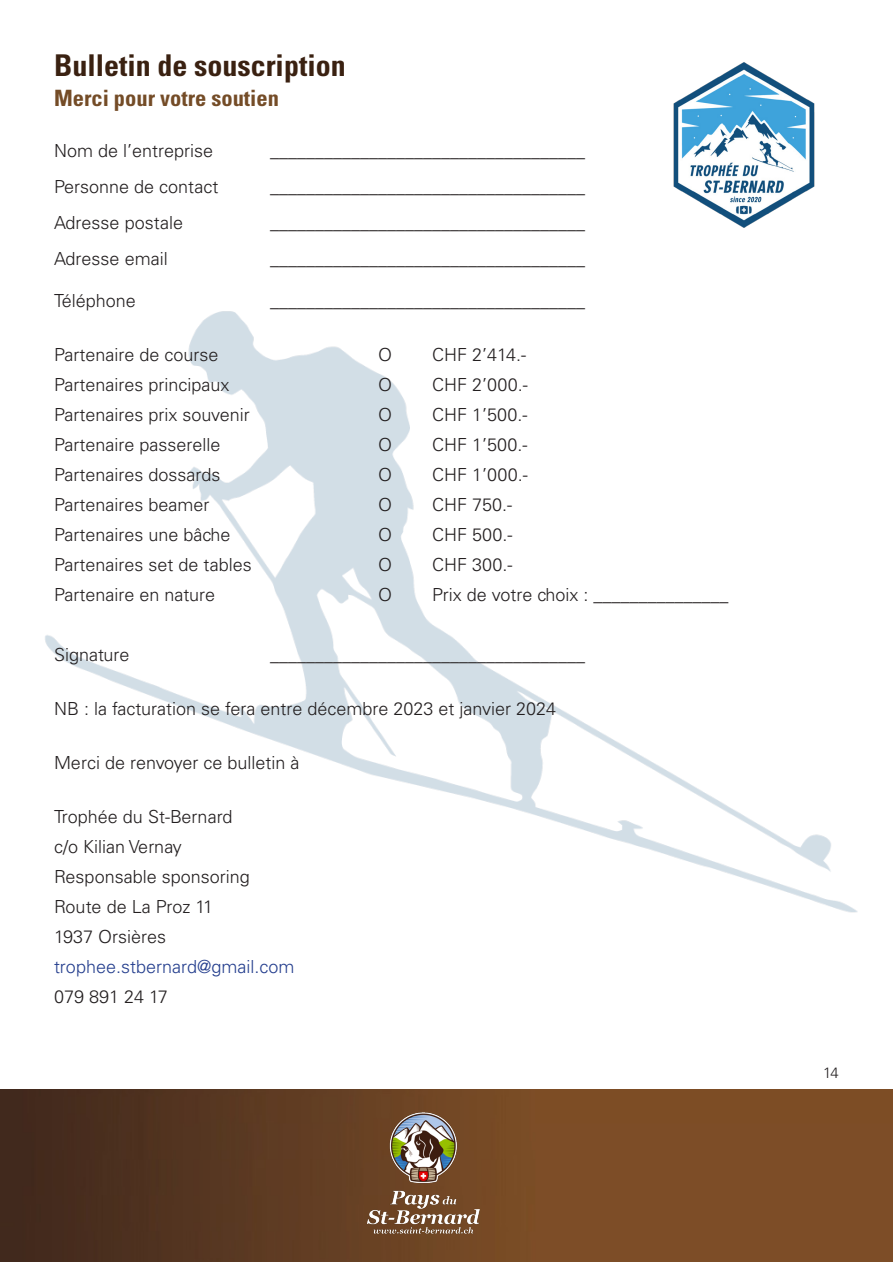
<style>
.page{position:relative;width:893px;height:1263px;background:#fff}
.page>*{position:absolute;margin:0;border:0;box-sizing:border-box;transform-origin:0 0}
.t1{font:700 condensed 30px "Univers LT Std";color:#3a2111}
.t2{font:700 condensed 22.5px "Univers LT Std";color:#744c27}
.t3{font:300 18px "Univers LT Std";color:#231f20}
.t4{font:300 18px "Univers LT Std";color:#253f8e}
.t5{font:300 15px "Univers LT Std";color:#231f20}
</style>
<div class="page">
<img style="left:0;top:1090px;width:893px;height:172px">
<img style="left:358px;top:1104px;width:130px;height:139px">
<img style="left:45px;top:311px;width:813px;height:602px">
<img style="left:673px;top:62px;width:142px;height:166px">
<p class="t1" style="left:54px;top:47px;width:293px">Bulletin de souscription</p>
<p class="t2" style="left:54px;top:84px;width:226px">Merci pour votre soutien</p>
<p class="t3" style="left:54px;top:140px;width:161px">Nom de l’entreprise</p>
<p class="t3" style="left:270px;top:140px;width:316px">___________________________________</p>
<p class="t3" style="left:54px;top:176px;width:166px">Personne de contact</p>
<p class="t3" style="left:270px;top:176px;width:316px">___________________________________</p>
<p class="t3" style="left:54px;top:212px;width:131px">Adresse postale</p>
<p class="t3" style="left:270px;top:212px;width:316px">___________________________________</p>
<p class="t3" style="left:54px;top:248px;width:115px">Adresse email</p>
<p class="t3" style="left:270px;top:248px;width:316px">___________________________________</p>
<p class="t3" style="left:54px;top:290px;width:83px">Téléphone</p>
<p class="t3" style="left:270px;top:290px;width:316px">___________________________________</p>
<p class="t3" style="left:54px;top:344px;width:166px">Partenaire de course</p>
<p class="t3" style="left:378px;top:344px;width:16px">O</p>
<p class="t3" style="left:432px;top:344px;width:96px">CHF 2’414.-</p>
<p class="t3" style="left:54px;top:374px;width:177px">Partenaires principaux</p>
<p class="t3" style="left:378px;top:374px;width:16px">O</p>
<p class="t3" style="left:432px;top:374px;width:97px">CHF 2’000.-</p>
<p class="t3" style="left:54px;top:404px;width:197px">Partenaires prix souvenir</p>
<p class="t3" style="left:378px;top:404px;width:16px">O</p>
<p class="t3" style="left:432px;top:404px;width:97px">CHF 1’500.-</p>
<p class="t3" style="left:54px;top:434px;width:168px">Partenaire passerelle</p>
<p class="t3" style="left:378px;top:434px;width:16px">O</p>
<p class="t3" style="left:432px;top:434px;width:97px">CHF 1’500.-</p>
<p class="t3" style="left:54px;top:464px;width:168px">Partenaires dossards</p>
<p class="t3" style="left:378px;top:464px;width:16px">O</p>
<p class="t3" style="left:432px;top:464px;width:97px">CHF 1’000.-</p>
<p class="t3" style="left:54px;top:494px;width:157px">Partenaires beamer</p>
<p class="t3" style="left:378px;top:494px;width:16px">O</p>
<p class="t3" style="left:432px;top:494px;width:82px">CHF 750.-</p>
<p class="t3" style="left:54px;top:524px;width:178px">Partenaires une bâche</p>
<p class="t3" style="left:378px;top:524px;width:16px">O</p>
<p class="t3" style="left:432px;top:524px;width:82px">CHF 500.-</p>
<p class="t3" style="left:54px;top:554px;width:199px">Partenaires set de tables</p>
<p class="t3" style="left:378px;top:554px;width:16px">O</p>
<p class="t3" style="left:432px;top:554px;width:82px">CHF 300.-</p>
<p class="t3" style="left:54px;top:584px;width:163px">Partenaire en nature</p>
<p class="t3" style="left:378px;top:584px;width:16px">O</p>
<p class="t3" style="left:432px;top:584px;width:298px">Prix de votre choix : _______________</p>
<p class="t3" style="left:54px;top:644px;width:77px">Signature</p>
<p class="t3" style="left:270px;top:644px;width:316px">___________________________________</p>
<p class="t3" style="left:54px;top:698px;width:504px">NB : la facturation se fera entre décembre 2023 et janvier 2024</p>
<p class="t3" style="left:54px;top:752px;width:247px">Merci de renvoyer ce bulletin à</p>
<p class="t3" style="left:54px;top:806px;width:180px">Trophée du St-Bernard</p>
<p class="t3" style="left:54px;top:836px;width:129px">c/o Kilian Vernay</p>
<p class="t3" style="left:54px;top:866px;width:197px">Responsable sponsoring</p>
<p class="t3" style="left:54px;top:896px;width:161px">Route de La Proz 11</p>
<p class="t3" style="left:54px;top:926px;width:114px">1937 Orsières</p>
<p class="t4" style="left:54px;top:956px;width:242px">trophee.stbernard@gmail.com</p>
<p class="t3" style="left:54px;top:986px;width:115px">079 891 24 17</p>
<p class="t5" style="left:823px;top:1064px;width:17px">14</p>
</div>
